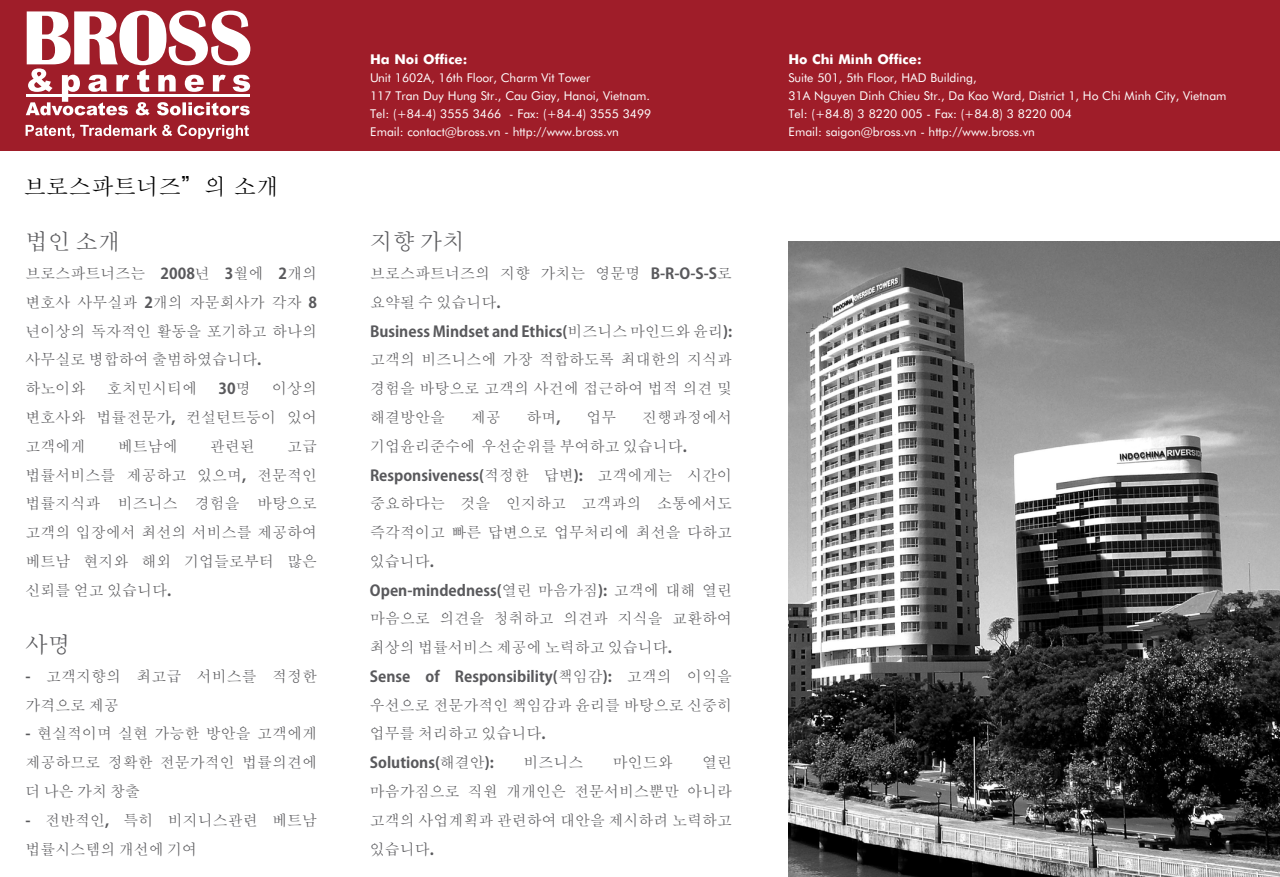
<style>
.page{position:relative;width:1280px;height:877px;background:#fff}
.page>*{position:absolute;margin:0;border:0;box-sizing:border-box;transform-origin:0 0}
.t1{font:500 22.5px "Adobe Myungjo Std";color:#000}
.t2{font:500 22.5px "Adobe Myungjo Std";color:#59595c}
.t3{font:500 15px/28.8px "Adobe Myungjo Std";color:#59595c}
.t4{font:15px/18px "a P Futura";color:#fff}
.t5{font:700 15px "Koz Go Pro";color:#59595c}
.t6{font:700 15px "a P Futura";color:#fff}
.s1{font-family:"Hiragino Kaku W4 90 msp RKSJ H";font-weight:400}
.s2{font-family:"Koz Go Pro";font-weight:700}
.s3{font-family:"Adobe Myungjo Std";font-weight:500}
</style>
<div class="page">
<div style="left:0;top:0;width:1280px;height:151px;background:#9f1d29"></div>
<svg style="left:26px;top:11px;width:224px;height:104px"></svg>
<svg style="left:26px;top:125px;width:223px;height:14px"></svg>
<img style="left:788px;top:241px;width:492px;height:636px">
<h1 class="t1" style="left:24px;top:175px;width:256px">브로스파트너즈<span class="s1">”</span>의 소개</h1>
<h1 class="t2" style="left:26px;top:230px;width:96px">법인 소개</h1>
<p class="t3" style="left:26px;top:259px;width:293px">브로스파트너즈는 <span class="s2">2008</span>년 <span class="s2">3</span>월에 <span class="s2">2</span>개의 변호사 사무실과 <span class="s2">2</span>개의 자문회사가 각자 <span class="s2">8 </span>년이상의 독자적인 활동을 포기하고 하나의 사무실로 병합하여 출범하였습니다<span class="s2">. </span>하노이와</p>
<p class="t3" style="left:107px;top:374px;width:91px">호치민시티에</p>
<p class="t5" style="left:219px;top:379px;width:34px">30<span class="s3">명</span></p>
<p class="t3" style="left:26px;top:374px;width:293px;text-align:justify;text-indent:247px">이상의 변호사와 법률전문가<span class="s2">,</span> 컨설턴트등이 있어 고객에게</p>
<p class="t3" style="left:118px;top:432px;width:61px">베트남에</p>
<p class="t3" style="left:210px;top:432px;width:46px">관련된</p>
<p class="t3" style="left:26px;top:432px;width:293px;text-align:justify;text-indent:262px">고급 법률서비스를 제공하고 있으며<span class="s2">,</span> 전문적인 법률지식과 비즈니스 경험을 바탕으로 고객의 입장에서 최선의 서비스를 제공하여 베트남 현지와 해외 기업들로부터 많은 신뢰를 얻고 있습니다<span class="s2">.</span></p>
<h1 class="t2" style="left:26px;top:633px;width:47px">사명</h1>
<p class="t3" style="left:26px;top:662px;width:293px"><span class="s2">-</span> 고객지향의 최고급 서비스를 적정한 가격으로 제공</p>
<p class="t3" style="left:26px;top:719px;width:293px;text-align:justify"><span class="s2">-</span> 현실적이며 실현 가능한 방안을 고객에게 제공하므로 정확한 전문가적인 법률의견에 더나은가치창출</p>
<p class="t3" style="left:26px;top:805px;width:293px"><span class="s2">-</span> 전반적인<span class="s2">,</span> 특히 비지니스관련 베트남 법률시스템의 개선에 기여</p>
<p class="t6" style="left:370px;top:50px;width:99px">Ha Noi Office:</p>
<p class="t4" style="left:370px;top:67px;width:283px">Unit 1602A, 16th Floor, Charm Vit Tower<br>117 Tran Duy Hung Str., Cau Giay, Hanoi, Vietnam.<br>Tel: (+84-4) 3555 3466 - Fax: (+84-4) 3555 3499<br>Email: contact@bross.vn - http://www.bross.vn</p>
<h1 class="t2" style="left:370px;top:230px;width:96px">지향 가치</h1>
<p class="t3" style="left:370px;top:259px;width:364px">브로스파트너즈의 지향 가치는 영문명 <span class="s2">B-R-O-S-S</span>로 요약될 수 있습니다<span class="s2">.</span></p>
<p class="t5" style="left:370px;top:321px;width:364px">Business Mindset and Ethics(<span class="s3">비즈니스 마인드와 윤리</span>):</p>
<p class="t3" style="left:370px;top:345px;width:364px;text-align:justify">고객의 비즈니스에 가장 적합하도록 최대한의 지식과 경험을 바탕으로 고객의 사건에 접근하여 법적 의견 및 해결방안을</p>
<p class="t3" style="left:370px;top:403px;width:364px;text-indent:272px">진행과정에서 기업윤리준수에 우선순위를 부여하고 있습니다<span class="s2">.</span></p>
<p class="t5" style="left:370px;top:465px;width:364px">Responsiveness(<span class="s3">적정한 답변</span>): <span class="s3">고객에게는 시간이</span></p>
<p class="t3" style="left:370px;top:489px;width:364px;text-align:justify">중요하다는 것을 인지하고 고객과의 소통에서도 즉각적이고 빠른 답변으로 업무처리에 최선을 다하고 있습니다<span class="s2">.</span></p>
<p class="t5" style="left:370px;top:580px;width:364px">Open-mindedness(<span class="s3">열린 마음가짐</span>): <span class="s3">고객에 대해 열린</span></p>
<p class="t3" style="left:370px;top:604px;width:364px">마음으로 의견을 청취하고 의견과 지식을 교환하여 최상의 법률서비스 제공에 노력하고 있습니다<span class="s2">.</span></p>
<p class="t5" style="left:370px;top:666px;width:364px">Sense of Responsibility(<span class="s3">책임감</span>): <span class="s3">고객의 이익을</span></p>
<p class="t3" style="left:370px;top:690px;width:364px">우선으로 전문가적인 책임감과 윤리를 바탕으로 신중히 업무를 처리하고 있습니다<span class="s2">.</span></p>
<p class="t5" style="left:370px;top:753px;width:126px">Solutions(<span class="s3">해결안</span>):</p>
<p class="t3" style="left:523px;top:748px;width:61px">비즈니스</p>
<p class="t3" style="left:613px;top:748px;width:62px">마인드와</p>
<p class="t3" style="left:471px;top:403px;width:31px">제공</p>
<p class="t3" style="left:527px;top:403px;width:36px">하며<span class="s2">,</span></p>
<p class="t3" style="left:586px;top:403px;width:31px">업무</p>
<p class="t3" style="left:370px;top:748px;width:364px;text-align:justify;text-indent:332px">열린 마음가짐으로 직원 개개인은 전문서비스뿐만 아니라 고객의 사업계획과 관련하여 대안을 제시하려 노력하고 있습니다<span class="s2">.</span></p>
<p class="t6" style="left:788px;top:50px;width:135px">Ho Chi Minh Office:</p>
<p class="t4" style="left:788px;top:67px;width:439px">Suite 501, 5th Floor, HAD Building,<br>31A Nguyen Dinh Chieu Str., Da Kao Ward, District 1, Ho Chi Minh City, Vietnam Tel: (+84.8) 3 8220 005 - Fax: (+84.8) 3 8220 004<br>Email: saigon@bross.vn - http://www.bross.vn</p>
</div>
